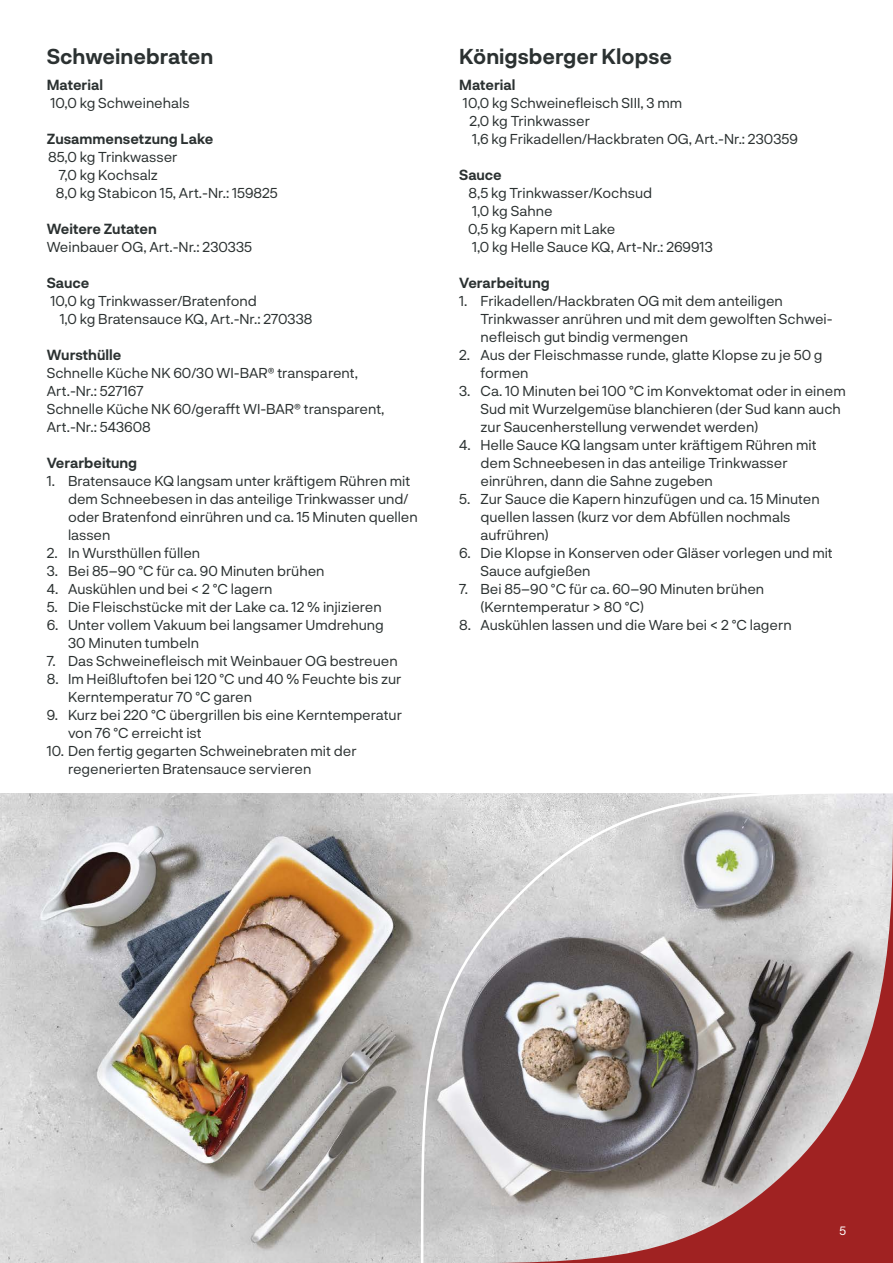
<style>
.page{position:relative;width:893px;height:1263px;background:#fff}
.page>*{position:absolute;margin:0;border:0;box-sizing:border-box;transform-origin:0 0}
.t1{font:700 21px "Neurial Grotesk";color:#2b3131}
.t2{font:14.25px/18px "Neurial Grotesk";color:#2b3131}
.t3{font:700 14.25px "Neurial Grotesk";color:#2b3131}
.t4{font:12px "Neurial Grotesk";color:#fff}
</style>
<div class="page">
<img style="left:0;top:793px;width:420px;height:470px">
<svg style="left:423px;top:794px;width:470px;height:469px;background:#ad9d9b"></svg>
<h1 class="t1" style="left:47px;top:41px;width:168px">Schweinebraten</h1>
<p class="t3" style="left:47px;top:75px;width:58px">Material</p>
<p class="t2" style="left:50px;top:93px;width:141px">10,0 kg Schweinehals</p>
<p class="t3" style="left:47px;top:129px;width:168px">Zusammensetzung Lake</p>
<p class="t2" style="left:56px;top:147px;width:223px;text-indent:-8px">85,0 kg Trinkwasser<br>7,0 kg Kochsalz<br>8,0 kg Stabicon 15, Art.-Nr.: 159825</p>
<p class="t3" style="left:47px;top:219px;width:112px">Weitere Zutaten</p>
<p class="t2" style="left:47px;top:237px;width:207px">Weinbauer OG, Art.-Nr.: 230335</p>
<p class="t3" style="left:47px;top:273px;width:44px">Sauce</p>
<p class="t2" style="left:60px;top:291px;width:254px;text-indent:-9px">10,0 kg Trinkwasser/Bratenfond<br>1,0 kg Bratensauce KQ, Art.-Nr.: 270338</p>
<p class="t3" style="left:47px;top:345px;width:76px">Wursthülle</p>
<p class="t2" style="left:47px;top:363px;width:339px">Schnelle Küche NK 60/30 WI-BAR® transparent, Art.-Nr.: 527167<br>Schnelle Küche NK 60/gerafft WI-BAR® transparent, Art.-Nr.: 543608</p>
<p class="t3" style="left:47px;top:453px;width:92px">Verarbeitung</p>
<p class="t2" style="left:68px;top:471px;width:351px;text-indent:-21px">1. Bratensauce KQ langsam unter kräftigem Rühren mit dem Schneebesen in das anteilige Trinkwasser und/ oder Bratenfond einrühren und ca. 15 Minuten quellen lassen</p>
<p class="t2" style="left:47px;top:543px;width:155px">2. In Wursthüllen füllen</p>
<p class="t2" style="left:47px;top:561px;width:279px">3. Bei 85–90 °C für ca. 90 Minuten brühen</p>
<p class="t2" style="left:47px;top:579px;width:227px">4. Auskühlen und bei &lt; 2 °C lagern</p>
<p class="t2" style="left:47px;top:597px;width:336px">5. Die Fleischstücke mit der Lake ca. 12 % injizieren</p>
<p class="t2" style="left:68px;top:615px;width:317px;text-indent:-21px">6. Unter vollem Vakuum bei langsamer Umdrehung<br>30 Minuten tumbeln</p>
<p class="t2" style="left:47px;top:651px;width:352px">7. Das Schweinefleisch mit Weinbauer OG bestreuen</p>
<p class="t2" style="left:68px;top:669px;width:335px;text-indent:-21px">8. Im Heißluftofen bei 120 °C und 40 % Feuchte bis zur<br>Kerntemperatur 70 °C garen</p>
<p class="t2" style="left:68px;top:705px;width:335px;text-indent:-21px">9. Kurz bei 220 °C übergrillen bis eine Kerntemperatur von 76 °C erreicht ist</p>
<p class="t2" style="left:68px;top:741px;width:290px;text-indent:-21px">10. Den fertig gegarten Schweinebraten mit der regenerierten Bratensauce servieren</p>
<h1 class="t1" style="left:459px;top:41px;width:214px">Königsberger Klopse</h1>
<p class="t3" style="left:459px;top:75px;width:58px">Material</p>
<p class="t2" style="left:469px;top:93px;width:330px;text-indent:-6px">10,0 kg Schweinefleisch SIII, 3 mm<br>2,0 kg Trinkwasser<br>1,6 kg Frikadellen/Hackbraten OG, Art.-Nr.: 230359</p>
<p class="t3" style="left:459px;top:165px;width:44px">Sauce</p>
<p class="t2" style="left:468px;top:183px;width:246px">8,5 kg Trinkwasser/Kochsud<br>1,0 kg Sahne<br>0,5 kg Kapern mit Lake<br>1,0 kg Helle Sauce KQ, Art-Nr.: 269913</p>
<p class="t3" style="left:459px;top:273px;width:92px">Verarbeitung</p>
<p class="t2" style="left:480px;top:291px;width:354px;text-indent:-21px">1. Frikadellen/Hackbraten OG mit dem anteiligen<br>Trinkwasser anrühren und mit dem gewolften Schwei&shy;nefleisch gut bindig vermengen</p>
<p class="t2" style="left:480px;top:345px;width:344px;text-indent:-21px">2. Aus der Fleischmasse runde, glatte Klopse zu je 50 g formen</p>
<p class="t2" style="left:480px;top:381px;width:367px;text-indent:-21px">3. Ca. 10 Minuten bei 100 °C im Konvektomat oder in einem<br>Sud mit Wurzelgemüse blanchieren (der Sud kann auch zur Saucenherstellung verwendet werden)</p>
<p class="t2" style="left:480px;top:435px;width:338px;text-indent:-21px">4. Helle Sauce KQ langsam unter kräftigem Rühren mit dem Schneebesen in das anteilige Trinkwasser einrühren, dann die Sahne zugeben</p>
<p class="t2" style="left:480px;top:489px;width:341px;text-indent:-21px">5. Zur Sauce die Kapern hinzufügen und ca. 15 Minuten quellen lassen (kurz vor dem Abfüllen nochmals aufrühren)</p>
<p class="t2" style="left:480px;top:543px;width:354px;text-indent:-21px">6. Die Klopse in Konserven oder Gläser vorlegen und mit<br>Sauce aufgießen</p>
<p class="t2" style="left:480px;top:579px;width:285px;text-indent:-21px">7. Bei 85–90 °C für ca. 60–90 Minuten brühen (Kerntemperatur &gt; 80 °C)</p>
<p class="t2" style="left:459px;top:615px;width:334px">8. Auskühlen lassen und die Ware bei &lt; 2 °C lagern</p>
<p class="t4" style="left:839px;top:1223px;width:8px">5</p>
</div>
